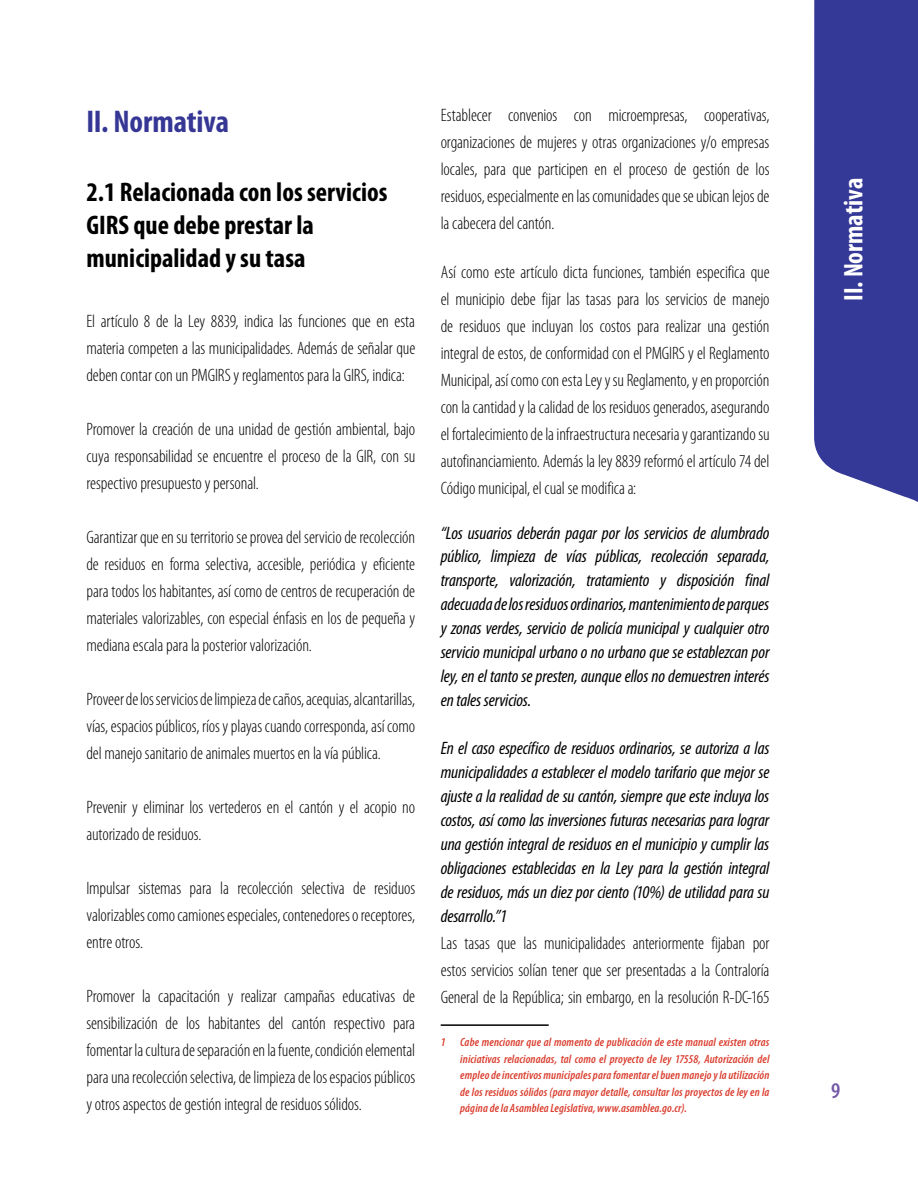
<style>
.page{position:relative;width:918px;height:1188px;background:#fff}
.page>*{position:absolute;margin:0;border:0;box-sizing:border-box;transform-origin:0 0}
.t1{font:700 condensed 31.5px "Myriad Pro";letter-spacing:-.005em;color:#363795}
.t2{font:700 condensed 27px/33px "Myriad Pro";color:#000}
.t3{font:700 condensed 27px "Myriad Pro";color:#fff}
.t4{font:600 condensed 22.5px "Myriad Pro";color:#7558a5}
.t5{font:300 condensed 18px/27px "Myriad Pro";letter-spacing:-.005em;color:#000;text-align:justify}
.t6{font:italic condensed 18px/24px "Myriad Pro";letter-spacing:-.005em;color:#000;text-align:justify}
.t7{font:italic 600 condensed 12px/16.5px "Myriad Pro";letter-spacing:.015em;color:#da3e2f;text-align:justify}
</style>
<div class="page">
<svg style="left:814px;top:0;width:104px;height:502px;background:#41459c"></svg>
<hr style="left:441px;top:1024px;width:108px;height:2px;background:#000">
<h1 class="t1" style="left:86px;top:101px;width:144px">II. Normativa</h1>
<h2 class="t2" style="left:86px;top:175px;width:303px">2.1 Relacionada con los servicios<br>GIRS que debe prestar la municipalidad y su tasa</h2>
<p class="t5" style="left:86px;top:308px;width:330px">El artículo 8 de la Ley 8839, indica las funciones que en esta materia competen a las municipalidades. Además de señalar que deben contar con un PMGIRS y reglamentos para la GIRS, indica:</p>
<p class="t5" style="left:86px;top:416px;width:330px">Promover la creación de una unidad de gestión ambiental, bajo cuya responsabilidad se encuentre el proceso de la GIR, con su respectivo presupuesto y personal.</p>
<p class="t5" style="left:86px;top:524px;width:330px">Garantizar que en su territorio se provea del servicio de recolección de residuos en forma selectiva, accesible, periódica y eficiente para todos los habitantes, así como de centros de recuperación de materiales valorizables, con especial énfasis en los de pequeña y mediana escala para la posterior valorización.</p>
<p class="t5" style="left:86px;top:686px;width:330px">Proveer de los servicios de limpieza de caños, acequias, alcantarillas, vías, espacios públicos, ríos y playas cuando corresponda, así como del manejo sanitario de animales muertos en la vía pública.</p>
<p class="t5" style="left:86px;top:794px;width:330px">Prevenir y eliminar los vertederos en el cantón y el acopio no autorizado de residuos.</p>
<p class="t5" style="left:86px;top:875px;width:330px">Impulsar sistemas para la recolección selectiva de residuos valorizables como camiones especiales, contenedores o receptores, entre otros.</p>
<p class="t5" style="left:86px;top:983px;width:330px">Promover la capacitación y realizar campañas educativas de sensibilización de los habitantes del cantón respectivo para fomentar la cultura de separación en la fuente, condición elemental para una recolección selectiva, de limpieza de los espacios públicos y otros aspectos de gestión integral de residuos sólidos.</p>
<p class="t5" style="left:441px;top:102px;width:330px">Establecer convenios con microempresas, cooperativas, organizaciones de mujeres y otras organizaciones y/o empresas locales, para que participen en el proceso de gestión de los residuos, especialmente en las comunidades que se ubican lejos de la cabecera del cantón.</p>
<p class="t5" style="left:441px;top:258px;width:330px">Así como este artículo dicta funciones, también especifica que el municipio debe fijar las tasas para los servicios de manejo de residuos que incluyan los costos para realizar una gestión integral de estos, de conformidad con el PMGIRS y el Reglamento Municipal, así como con esta Ley y su Reglamento, y en proporción con la cantidad y la calidad de los residuos generados, asegurando el fortalecimiento de la infraestructura necesaria y garantizando su autofinanciamiento. Además la ley 8839 reformó el artículo 74 del Código municipal, el cual se modifica a:</p>
<p class="t6" style="left:441px;top:520px;width:330px">“Los usuarios deberán pagar por los servicios de alumbrado público, limpieza de vías públicas, recolección separada, transporte, valorización, tratamiento y disposición final adecuada de los residuos ordinarios, mantenimiento de parques y zonas verdes, servicio de policía municipal y cualquier otro servicio municipal urbano o no urbano que se establezcan por ley, en el tanto se presten, aunque ellos no demuestren interés en tales servicios.</p>
<p class="t6" style="left:441px;top:736px;width:330px">En el caso específico de residuos ordinarios, se autoriza a las municipalidades a establecer el modelo tarifario que mejor se ajuste a la realidad de su cantón, siempre que este incluya los costos, así como las inversiones futuras necesarias para lograr una gestión integral de residuos en el municipio y cumplir las obligaciones establecidas en la Ley para la gestión integral de residuos, más un diez por ciento (10%) de utilidad para su desarrollo.”1</p>
<p class="t5" style="left:441px;top:930px;width:330px">Las tasas que las municipalidades anteriormente fijaban por estos servicios solían tener que ser presentadas a la Contraloría General de la República; sin embargo, en la resolución R-DC-165</p>
<p class="t7" style="left:460px;top:1034px;width:311px;text-indent:-20px">1 Cabe mencionar que al momento de publicación de este manual existen otras iniciativas relacionadas, tal como el proyecto de ley 17558, Autorización del empleo de incentivos municipales para fomentar el buen manejo y la utilización de los residuos sólidos (para mayor detalle, consultar los proyectos de ley en la página de la Asamblea Legislativa, www.asamblea.go.cr).</p>
<h2 class="t3" style="left:837px;top:301px;width:124px;rotate:-90deg">II. Normativa</h2>
<p class="t4" style="left:831px;top:1077px;width:11px">9</p>
</div>
